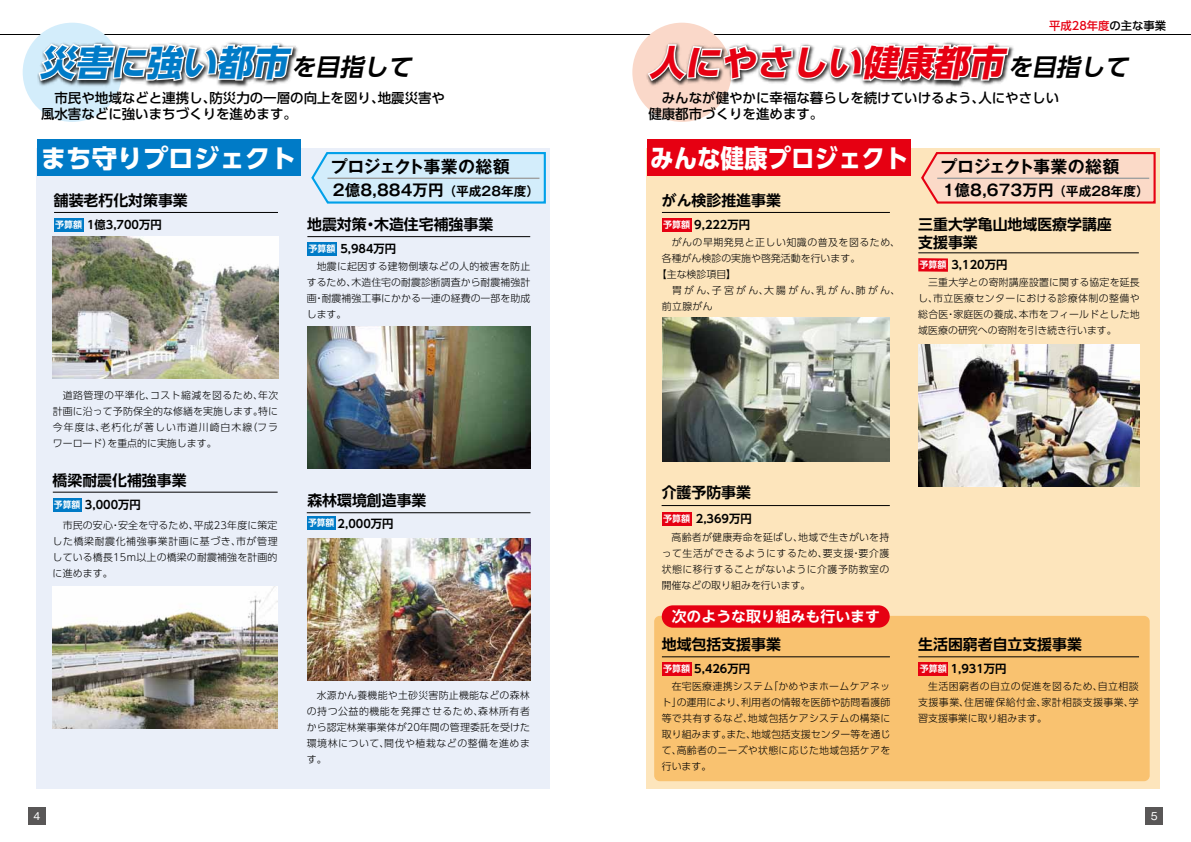
<style>
.page{position:relative;width:1191px;height:842px;background:#fff}
.page>*{position:absolute;margin:0;border:0;box-sizing:border-box;transform-origin:0 0}
.t1{font:italic 700 35.4px "UD Shin Go Pro";color:#e60012}
.t2{font:italic 700 35.4px "UD Shin Go Pro";color:#007bc7}
.t3{font:700 25.5px "UD Shin Go Pro";color:#fff;scale:.92 1}
.t4{font:700 25.5px "UD Shin Go Pro";color:#fff}
.t5{font:italic 700 24.1px "UD Shin Go Pro De";color:#000}
.t6{font:700 17px "Gothic MB101 Pr 6 N De";letter-spacing:-.04em;color:#000}
.t7{font:700 15.6px "Gothic MB101 Pr 6 N De";color:#000}
.t8{font:700 14.9px/17.9px "UD Shin Go NT Pro De";color:#000}
.t9{font:700 14.9px "UD Shin Go NT Pro De";color:#fff}
.t10{font:500 13.5px/16.3px "UD Shin Go Pro";color:#000}
.t11{font:700 11.3px "UD Shin Go Pro De";color:#000}
.t12{font:500 11.3px "UD Shin Go Pro";color:#e60012}
.t13{font:10px "Gothic MB101 Pro";color:#fff}
.t14{font:300 9.9px/16px "UD Shin Go Pro";letter-spacing:.015em;color:#000;text-align:justify}
.t15{font:300 9.9px "UD Shin Go Pro";letter-spacing:.05em;color:#000}
.t16{font:300 9.9px "UD Shin Go Pro";letter-spacing:.225em;color:#000}
.t17{font:700 9px "UD Shin Go NT Pro De";color:#fff}
.s1{color:#000}
.s2{font-family:"UD Shin Go Pro De";font-size:24.1px;color:#000}
.s3{font-size:12.8px}
.s4{font-family:"UD Shin Go NT Pro De";font-size:9px;color:#fff}
</style>
<div class="page">
<hr style="left:0;top:34px;width:1191px;height:1px;background:#000">
<div style="left:29px;top:808px;width:17px;height:17px;background:#595757"></div>
<div style="left:1145px;top:808px;width:17px;height:17px;background:#595757"></div>
<div style="left:23px;top:23px;width:99px;height:99px;background:#d3edfb;border-radius:50%"></div>
<div style="left:632px;top:23px;width:99px;height:99px;background:#fad8c9;border-radius:50%"></div>
<div style="left:37px;top:148px;width:513px;height:641px;background:#eaeff9"></div>
<div style="left:646px;top:148px;width:513px;height:641px;background:#fde5bc"></div>
<div style="left:654px;top:616px;width:495px;height:165px;background:#f9c270;border-radius:6px"></div>
<div style="left:662px;top:605px;width:227px;height:23px;background:#e60012;border-radius:11px"></div>
<img style="left:31px;top:40px;width:267px;height:57px">
<svg style="left:35px;top:37px;width:260px;height:46px"></svg>
<div style="left:54px;top:218px;width:29px;height:13px;background:#007bc7"></div>
<div style="left:53px;top:498px;width:28px;height:13px;background:#007bc7"></div>
<img style="left:640px;top:42px;width:374px;height:55px">
<svg style="left:644px;top:22px;width:367px;height:62px"></svg>
<hr style="left:54px;top:212px;width:224px;height:1px;background:#000">
<div style="left:307px;top:242px;width:30px;height:14px;background:#007bc7"></div>
<hr style="left:307px;top:236px;width:223px;height:1px;background:#000">
<hr style="left:53px;top:492px;width:225px;height:1px;background:#000">
<div style="left:662px;top:218px;width:29px;height:13px;background:#e60012"></div>
<hr style="left:662px;top:212px;width:228px;height:1px;background:#000">
<svg style="left:918px;top:258px;width:30px;height:14px"></svg>
<hr style="left:918px;top:252px;width:220px;height:1px;background:#000">
<div style="left:662px;top:662px;width:29px;height:14px;background:#e60012"></div>
<hr style="left:662px;top:656px;width:228px;height:1px;background:#000">
<div style="left:918px;top:662px;width:30px;height:14px;background:#e60012"></div>
<hr style="left:918px;top:656px;width:221px;height:1px;background:#000">
<div style="left:662px;top:512px;width:29px;height:13px;background:#e60012"></div>
<hr style="left:661px;top:505px;width:228px;height:1px;background:#000">
<hr style="left:307px;top:512px;width:223px;height:1px;background:#000">
<svg style="left:311px;top:152px;width:235px;height:52px;background:#bfe5f8"></svg>
<hr style="left:327px;top:178px;width:212px;height:1px;background:#9fa0a0">
<svg style="left:921px;top:152px;width:235px;height:52px"></svg>
<hr style="left:937px;top:178px;width:212px;height:1px;background:#9fa0a0">
<div style="left:37px;top:139px;width:264px;height:37px;background:#007bc7"></div>
<div style="left:646px;top:139px;width:264px;height:37px;background:#e60012"></div>
<div style="left:307px;top:516px;width:28px;height:14px;background:#007bc7"></div>
<img style="left:307px;top:539px;width:223px;height:141px">
<img style="left:53px;top:237px;width:225px;height:142px">
<img style="left:53px;top:586px;width:225px;height:142px">
<img style="left:662px;top:317px;width:227px;height:144px">
<img style="left:918px;top:345px;width:221px;height:142px">
<img style="left:307px;top:327px;width:223px;height:141px">
<h1 class="t2" style="left:39px;top:33px;width:259px">災害に強い都市</h1>
<h3 class="t5" style="left:291px;top:47px;width:129px">を目指して</h3>
<p class="t12" style="left:1049px;top:16px;width:119px">平成28年度<span class="s1">の主な事業</span></p>
<h1 class="t1" style="left:649px;top:33px;width:487px">人にやさしい健康都市<span class="s2">を目指して</span></h1>
<h3 class="t10" style="left:41px;top:89px;width:405px">　市民や地域などと連携し、防災力の一層の向上を図り、地震災害や風水害などに強いまちづくりを進めます。</h3>
<h3 class="t10" style="left:648px;top:89px;width:412px">　みんなが健やかに幸福な暮らしを続けていけるよう、人にやさしい健康都市づくりを進めます。</h3>
<h2 class="t4" style="left:41px;top:137px;width:257px">まち守りプロジェクト</h2>
<h2 class="t3" style="left:650px;top:137px;width:282px">みんな健康プロジェクト</h2>
<h3 class="t6" style="left:331px;top:152px;width:180px">プロジェクト事業の総額</h3>
<h3 class="t7" style="left:333px;top:177px;width:208px">2億8,884万円 <span class="s3">（平成28年度）</span></h3>
<h3 class="t8" style="left:662px;top:191px;width:121px">がん検診推進事業</h3>
<p class="t11" style="left:663px;top:215px;width:88px"><span class="s4">予算額</span> 9,222万円</p>
<p class="t15" style="left:662px;top:234px;width:240px">　がんの早期発見と正しい知識の普及を図るため、</p>
<p class="t14" style="left:662px;top:250px;width:200px">各種がん検診の実施や啓発活動を行います。</p>
<p class="t14" style="left:657px;top:266px;width:81px">【主な検診項目】</p>
<p class="t16" style="left:662px;top:282px;width:240px">　胃がん、子宮がん、大腸がん、乳がん、肺がん、</p>
<p class="t14" style="left:662px;top:298px;width:52px">前立腺がん</p>
<h3 class="t8" style="left:54px;top:191px;width:135px">舗装老朽化対策事業</h3>
<h3 class="t8" style="left:307px;top:215px;width:188px">地震対策・木造住宅補強事業</h3>
<p class="t11" style="left:308px;top:240px;width:89px"><span class="s4">予算額</span> 5,984万円</p>
<p class="t14" style="left:307px;top:258px;width:225px">　地震に起因する建物倒壊などの人的被害を防止するため、木造住宅の耐震診断調査から耐震補強計画・耐震補強工事にかかる一連の経費の一部を助成します。</p>
<p class="t11" style="left:55px;top:215px;width:108px"><span class="s4">予算額</span> 1億3,700万円</p>
<h3 class="t6" style="left:940px;top:152px;width:180px">プロジェクト事業の総額</h3>
<h3 class="t7" style="left:942px;top:177px;width:208px">1億8,673万円 <span class="s3">（平成28年度）</span></h3>
<h3 class="t8" style="left:918px;top:215px;width:195px">三重大学亀山地域医療学講座支援事業</h3>
<p class="t11" style="left:919px;top:256px;width:89px"><span class="s4">予算額</span> 3,120万円</p>
<p class="t14" style="left:918px;top:274px;width:223px">　三重大学との寄附講座設置に関する協定を延長し、市立医療センターにおける診療体制の整備や総合医・家庭医の養成、本市をフィールドとした地域医療の研究への寄附を引き続き行います。</p>
<p class="t14" style="left:53px;top:387px;width:227px">　道路管理の平準化、コスト縮減を図るため、年次計画に沿って予防保全的な修繕を実施します。特に今年度は、老朽化が著しい市道川崎白木線（フラワーロード）を重点的に実施します。</p>
<h3 class="t8" style="left:53px;top:471px;width:135px">橋梁耐震化補強事業</h3>
<p class="t11" style="left:54px;top:495px;width:88px"><span class="s4">予算額</span> 3,000万円</p>
<p class="t14" style="left:53px;top:517px;width:226px">　市民の安心・安全を守るため、平成23年度に策定した橋梁耐震化補強事業計画に基づき、市が管理している橋長15ｍ以上の橋梁の耐震補強を計画的に進めます。</p>
<h3 class="t8" style="left:307px;top:491px;width:121px">森林環境創造事業</h3>
<p class="t11" style="left:338px;top:514px;width:57px">2,000万円</p>
<p class="t17" style="left:308px;top:516px;width:28px">予算額</p>
<p class="t14" style="left:307px;top:686px;width:225px">　水源かん養機能や土砂災害防止機能などの森林の持つ公益的機能を発揮させるため、森林所有者から認定林業事業体が20年間の管理委託を受けた環境林について、間伐や植栽などの整備を進めます。</p>
<h3 class="t8" style="left:661px;top:483px;width:91px">介護予防事業</h3>
<p class="t11" style="left:663px;top:510px;width:90px"><span class="s4">予算額</span> 2,369万円</p>
<p class="t14" style="left:661px;top:529px;width:229px">　高齢者が健康寿命を延ばし、地域で生きがいを持って生活ができるようにするため、要支援・要介護状態に移行することがないように介護予防教室の開催などの取り組みを行います。</p>
<h3 class="t9" style="left:671px;top:604px;width:210px">次のような取り組みも行います</h3>
<h3 class="t8" style="left:662px;top:635px;width:121px">地域包括支援事業</h3>
<p class="t11" style="left:663px;top:660px;width:88px"><span class="s4">予算額</span> 5,426万円</p>
<p class="t14" style="left:662px;top:678px;width:230px">　在宅医療連携システム「かめやまホームケアネット」の運用により、利用者の情報を医師や訪問看護師等で共有するなど、地域包括ケアシステムの構築に取り組みます。また、地域包括支援センター等を通じて、高齢者のニーズや状態に応じた地域包括ケアを行います。</p>
<h3 class="t8" style="left:918px;top:635px;width:165px">生活困窮者自立支援事業</h3>
<p class="t11" style="left:919px;top:660px;width:88px"><span class="s4">予算額</span> 1,931万円</p>
<p class="t14" style="left:918px;top:678px;width:222px">　生活困窮者の自立の促進を図るため、自立相談支援事業、住居確保給付金、家計相談支援事業、学習支援事業に取り組みます。</p>
<p class="t13" style="left:34px;top:808px;width:8px">4</p>
<p class="t13" style="left:1150px;top:808px;width:8px">5</p>
</div>
